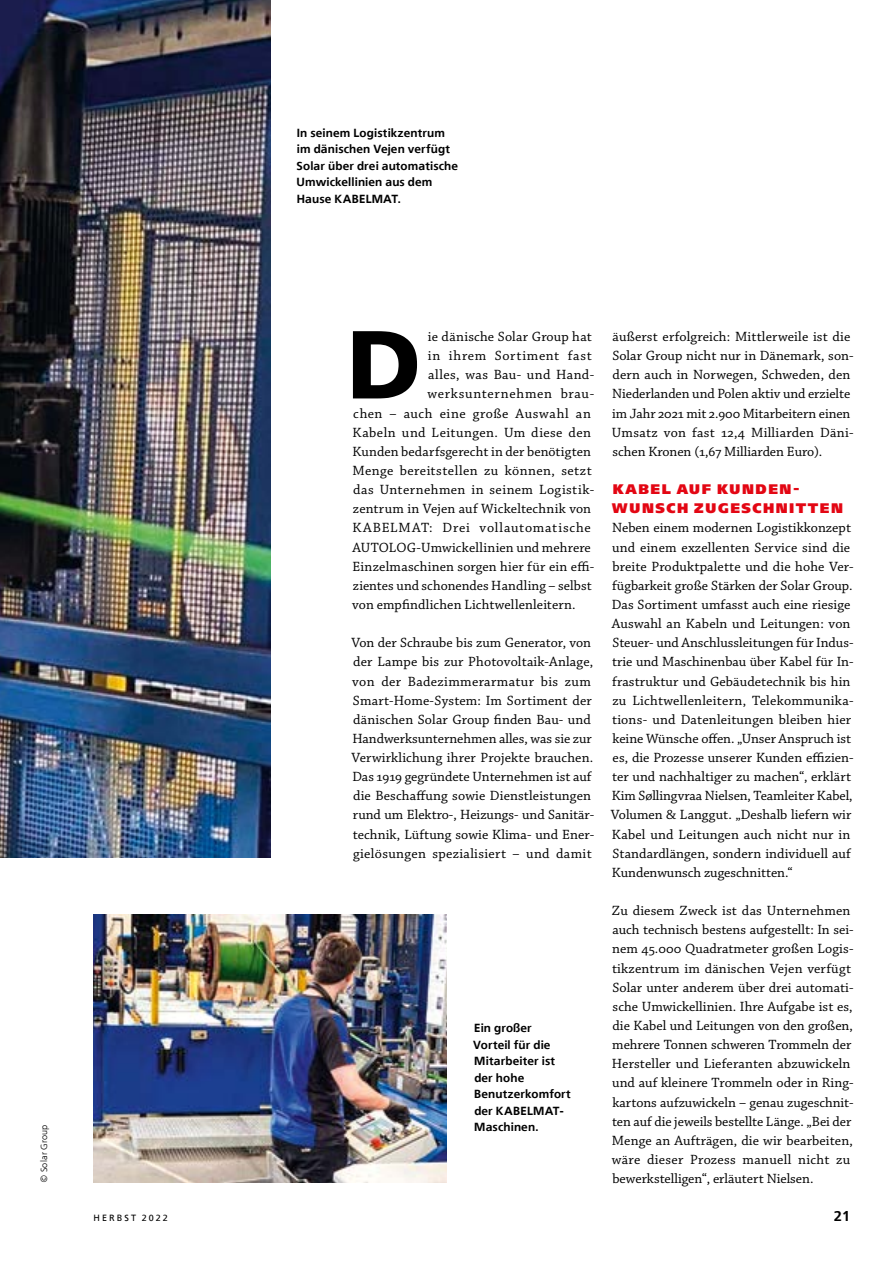
<style>
.page{position:relative;width:893px;height:1263px;background:#fff}
.page>*{position:absolute;margin:0;border:0;box-sizing:border-box;transform-origin:0 0}
.t1{font:700 96.15px "Free Set";color:#000}
.t2{font:600 14.25px "Free Set";color:#000}
.t3{font:14.1px/19.2px "Chaparral Pro";letter-spacing:.005em;color:#000}
.t4{font:14.1px "Chaparral Pro";letter-spacing:.03em;color:#000}
.t5{font:14.1px "Chaparral Pro";letter-spacing:.05em;color:#000}
.t6{font:14.1px "Chaparral Pro";letter-spacing:.055em;color:#000}
.t7{font:14.1px "Chaparral Pro";letter-spacing:.04em;color:#000}
.t8{font:800 13.8px/19.2px "Free Set";letter-spacing:.11em;color:#e30613}
.t9{font:600 11.7px/16.5px "Free Set";letter-spacing:.01em;color:#000}
.t10{font:300 9px "Free Set";letter-spacing:.015em;color:#000}
.t11{font:9px "Free Set";letter-spacing:.23em;color:#000}
</style>
<div class="page">
<img style="left:0;top:0;width:270px;height:858px">
<img style="left:94px;top:915px;width:352px;height:267px">
<p class="t9" style="left:297px;top:124px;width:163px">In seinem Logistikzentrum im dänischen Vejen verfügt<br>Solar über drei automatische<br>Umwickellinien aus dem<br>Hause KABELMAT.</p>
<p class="t10" style="left:38px;top:1183px;width:60px;rotate:-90deg">© Solar Group</p>
<h1 class="t1" style="left:347px;top:302px;width:76px">D</h1>
<p class="t3" style="left:428px;top:328px;width:165px">ie dänische Solar Group hat</p>
<p class="t5" style="left:428px;top:348px;width:165px">in ihrem Sortiment fast</p>
<p class="t4" style="left:428px;top:367px;width:167px">alles, was Bau- und Hand-</p>
<p class="t5" style="left:428px;top:386px;width:168px">werksunternehmen brau-</p>
<p class="t7" style="left:353px;top:405px;width:239px">chen – auch eine große Auswahl an</p>
<p class="t4" style="left:352px;top:424px;width:240px">Kabeln und Leitungen. Um diese den</p>
<p class="t3" style="left:352px;top:442px;width:240px">Kunden bedarfsgerecht in der benötigten</p>
<p class="t4" style="left:353px;top:463px;width:241px">Menge bereitstellen zu können, setzt</p>
<p class="t4" style="left:353px;top:482px;width:241px">das Unternehmen in seinem Logistik-</p>
<p class="t3" style="left:353px;top:500px;width:240px">zentrum in Vejen auf Wickeltechnik von</p>
<p class="t6" style="left:352px;top:520px;width:240px">KABELMAT: Drei vollautomatische</p>
<p class="t3" style="left:352px;top:538px;width:240px">AUTOLOG-Umwickellinien und mehrere</p>
<p class="t3" style="left:353px;top:557px;width:243px">Einzelmaschinen sorgen hier für ein effi-</p>
<p class="t3" style="left:353px;top:576px;width:240px">zientes und schonendes Handling – selbst</p>
<p class="t3" style="left:352px;top:595px;width:225px">von empfindlichen Lichtwellenleitern.</p>
<p class="t3" style="left:351px;top:634px;width:244px">Von der Schraube bis zum Generator, von der Lampe bis zur Photovoltaik-Anlage, von der Badezimmerarmatur bis zum Smart-Home-System: Im Sortiment der dänischen Solar Group finden Bau- und Handwerksunternehmen alles, was sie zur Verwirklichung ihrer Projekte brauchen.<br>Das 1919 gegründete Unternehmen ist auf die Beschaffung sowie Dienstleistungen rund um Elektro-, Heizungs- und Sanitär&shy;technik, Lüftung sowie Klima- und Ener&shy;gielösungen spezialisiert – und damit</p>
<p class="t9" style="left:473px;top:1019px;width:99px">Ein großer<br>Vorteil für die<br>Mitarbeiter ist der hohe<br>Benutzerkomfort der KABELMAT-<br>Maschinen.</p>
<p class="t3" style="left:612px;top:328px;width:243px">äußerst erfolgreich: Mittlerweile ist die Solar Group nicht nur in Dänemark, son&shy;dern auch in Norwegen, Schweden, den Niederlanden und Polen aktiv und erzielte im Jahr 2021 mit 2.900 Mitarbeitern einen Umsatz von fast 12,4 Milliarden Däni&shy;schen Kronen (1,67 Milliarden Euro).</p>
<p class="t8" style="left:612px;top:479px;width:232px">KABEL AUF KUNDEN-<br>WUNSCH ZUGESCHNITTEN</p>
<p class="t3" style="left:611px;top:519px;width:244px">Neben einem modernen Logistikkonzept und einem exzellenten Service sind die breite Produktpalette und die hohe Ver&shy;fügbarkeit große Stärken der Solar Group.<br>Das Sortiment umfasst auch eine riesige Auswahl an Kabeln und Leitungen: von Steuer- und Anschlussleitungen für Indus&shy;trie und Maschinenbau über Kabel für In&shy;frastruktur und Gebäudetechnik bis hin zu Lichtwellenleitern, Telekommunika&shy;tions- und Datenleitungen bleiben hier keine Wünsche offen. „Unser Anspruch ist es, die Prozesse unserer Kunden effizien&shy;ter und nachhaltiger zu machen“, erklärt Kim Søllingvraa Nielsen, Teamleiter Kabel, Volumen &amp; Langgut. „Deshalb liefern wir Kabel und Leitungen auch nicht nur in Standardlängen, sondern individuell auf Kundenwunsch zugeschnitten.“</p>
<p class="t3" style="left:612px;top:902px;width:243px">Zu diesem Zweck ist das Unternehmen auch technisch bestens aufgestellt: In sei&shy;nem 45.000 Quadratmeter großen Logis&shy;tikzentrum im dänischen Vejen verfügt Solar unter anderem über drei automati&shy;sche Umwickellinien. Ihre Aufgabe ist es, die Kabel und Leitungen von den großen, mehrere Tonnen schweren Trommeln der Hersteller und Lieferanten abzuwickeln und auf kleinere Trommeln oder in Ring&shy;kartons aufzuwickeln – genau zugeschnit&shy;ten auf die jeweils bestellte Länge. „Bei der Menge an Aufträgen, die wir bearbeiten, wäre dieser Prozess manuell nicht zu bewerkstelligen“, erläutert Nielsen.</p>
<p class="t11" style="left:94px;top:1212px;width:76px">HERBST 2022</p>
<p class="t2" style="left:833px;top:1207px;width:18px">21</p>
</div>
